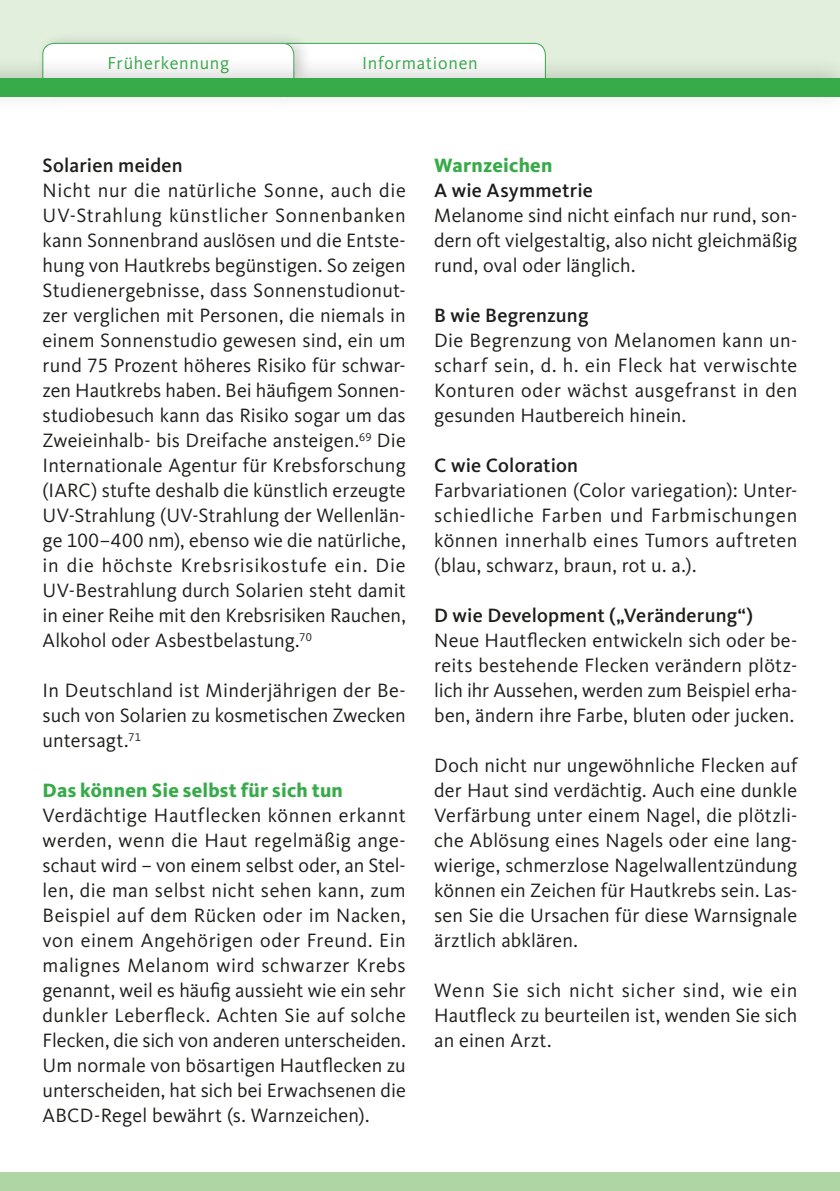
<style>
.page{position:relative;width:840px;height:1191px;background:#fff}
.page>*{position:absolute;margin:0;border:0;box-sizing:border-box;transform-origin:0 0}
.t1{font:20px/25px "Kievit Pro";letter-spacing:.005em;color:#1d1d1b;text-align:justify}
.t2{font:500 20px "Kievit Pro";letter-spacing:.01em;color:#1d1d1b}
.t3{font:800 20px "Kievit Pro";letter-spacing:.01em;color:#37ab49}
.t4{font:18px "Kievit Pro";letter-spacing:.04em;color:#37ab49}
</style>
<div class="page">
<div style="left:0;top:0;width:839px;height:78px;background:#e2efdd"></div>
<div style="left:0;top:1172px;width:839px;height:19px;background:#afd5a5"></div>
<div style="left:275px;top:43px;width:270px;height:54px;background:#fff;border-radius:11px"></div>
<div style="left:274px;top:43px;width:271px;height:54px;border:1px solid #37ab49;border-radius:11px"></div>
<div style="left:36px;top:31px;width:276px;height:61px;background:#1d1d1b;opacity:.2"></div>
<div style="left:43px;top:43px;width:251px;height:54px;background:#fff;border-radius:11px"></div>
<div style="left:43px;top:43px;width:251px;height:54px;border:1px solid #37ab49;border-radius:11px"></div>
<div style="left:0;top:55px;width:839px;height:56px;background:#1d1d1b;opacity:.2"></div>
<div style="left:0;top:78px;width:839px;height:19px;background:#37ab49"></div>
<p class="t4" style="left:107px;top:52px;width:123px">Früherkennung</p>
<p class="t4" style="left:362px;top:52px;width:117px">Informationen</p>
<p class="t2" style="left:43px;top:153px;width:142px">Solarien meiden</p>
<p class="t1" style="left:43px;top:178px;width:364px">Nicht nur die natürliche Sonne, auch die UV-Strahlung künstlicher Sonnenbanken kann Sonnenbrand auslösen und die Entste&shy;hung von Hautkrebs begünstigen. So zeigen Studienergebnisse, dass Sonnenstudionut&shy;zer verglichen mit Personen, die niemals in einem Sonnenstudio gewesen sind, ein um rund 75 Prozent höheres Risiko für schwar&shy;zen Hautkrebs haben. Bei häufigem Sonnen&shy;studiobesuch kann das Risiko sogar um das Zweieinhalb- bis Dreifache ansteigen.<sup>69</sup> Die Internationale Agentur für Krebsforschung (IARC) stufte deshalb die künstlich erzeugte UV-Strahlung (UV-Strahlung der Wellenlän&shy;ge 100–400 nm), ebenso wie die natürliche, in die höchste Krebsrisikostufe ein. Die UV-Bestrahlung durch Solarien steht damit in einer Reihe mit den Krebsrisiken Rauchen, Alkohol oder Asbestbelastung.<sup>70</sup></p>
<p class="t1" style="left:43px;top:678px;width:364px">In Deutschland ist Minderjährigen der Be&shy;such von Solarien zu kosmetischen Zwecken untersagt.<sup>71</sup></p>
<p class="t3" style="left:43px;top:778px;width:302px">Das können Sie selbst für sich tun</p>
<p class="t1" style="left:43px;top:803px;width:364px">Verdächtige Hautflecken können erkannt werden, wenn die Haut regelmäßig ange&shy;schaut wird – von einem selbst oder, an Stel&shy;len, die man selbst nicht sehen kann, zum Beispiel auf dem Rücken oder im Nacken, von einem Angehörigen oder Freund. Ein malignes Melanom wird schwarzer Krebs genannt, weil es häufig aussieht wie ein sehr dunkler Leberfleck. Achten Sie auf solche Flecken, die sich von anderen unterscheiden.<br>Um normale von bösartigen Hautflecken zu unterscheiden, hat sich bei Erwachsenen die ABCD-Regel bewährt (s. Warnzeichen).</p>
<p class="t3" style="left:434px;top:153px;width:120px">Warnzeichen</p>
<p class="t2" style="left:434px;top:178px;width:160px">A wie Asymmetrie</p>
<p class="t1" style="left:434px;top:203px;width:364px">Melanome sind nicht einfach nur rund, son&shy;dern oft vielgestaltig, also nicht gleichmäßig rund, oval oder länglich.</p>
<p class="t2" style="left:434px;top:303px;width:156px">B wie Begrenzung</p>
<p class="t1" style="left:434px;top:328px;width:364px">Die Begrenzung von Melanomen kann un&shy;scharf sein, d. h. ein Fleck hat verwischte Konturen oder wächst ausgefranst in den gesunden Hautbereich hinein.</p>
<p class="t2" style="left:434px;top:453px;width:145px">C wie Coloration</p>
<p class="t1" style="left:434px;top:478px;width:364px">Farbvariationen (Color variegation): Unter&shy;schiedliche Farben und Farbmischungen können innerhalb eines Tumors auftreten (blau, schwarz, braun, rot u. a.).</p>
<p class="t2" style="left:434px;top:603px;width:320px">D wie Development („Veränderung“)</p>
<p class="t1" style="left:434px;top:628px;width:364px">Neue Hautflecken entwickeln sich oder be&shy;reits bestehende Flecken verändern plötz&shy;lich ihr Aussehen, werden zum Beispiel erha&shy;ben, ändern ihre Farbe, bluten oder jucken.</p>
<p class="t1" style="left:434px;top:753px;width:364px">Doch nicht nur ungewöhnliche Flecken auf der Haut sind verdächtig. Auch eine dunkle Verfärbung unter einem Nagel, die plötzli&shy;che Ablösung eines Nagels oder eine lang&shy;wierige, schmerzlose Nagelwallentzündung können ein Zeichen für Hautkrebs sein. Las&shy;sen Sie die Ursachen für diese Warnsignale ärztlich abklären.</p>
<p class="t1" style="left:434px;top:978px;width:364px">Wenn Sie sich nicht sicher sind, wie ein Hautfleck zu beurteilen ist, wenden Sie sich an einen Arzt.</p>
</div>
